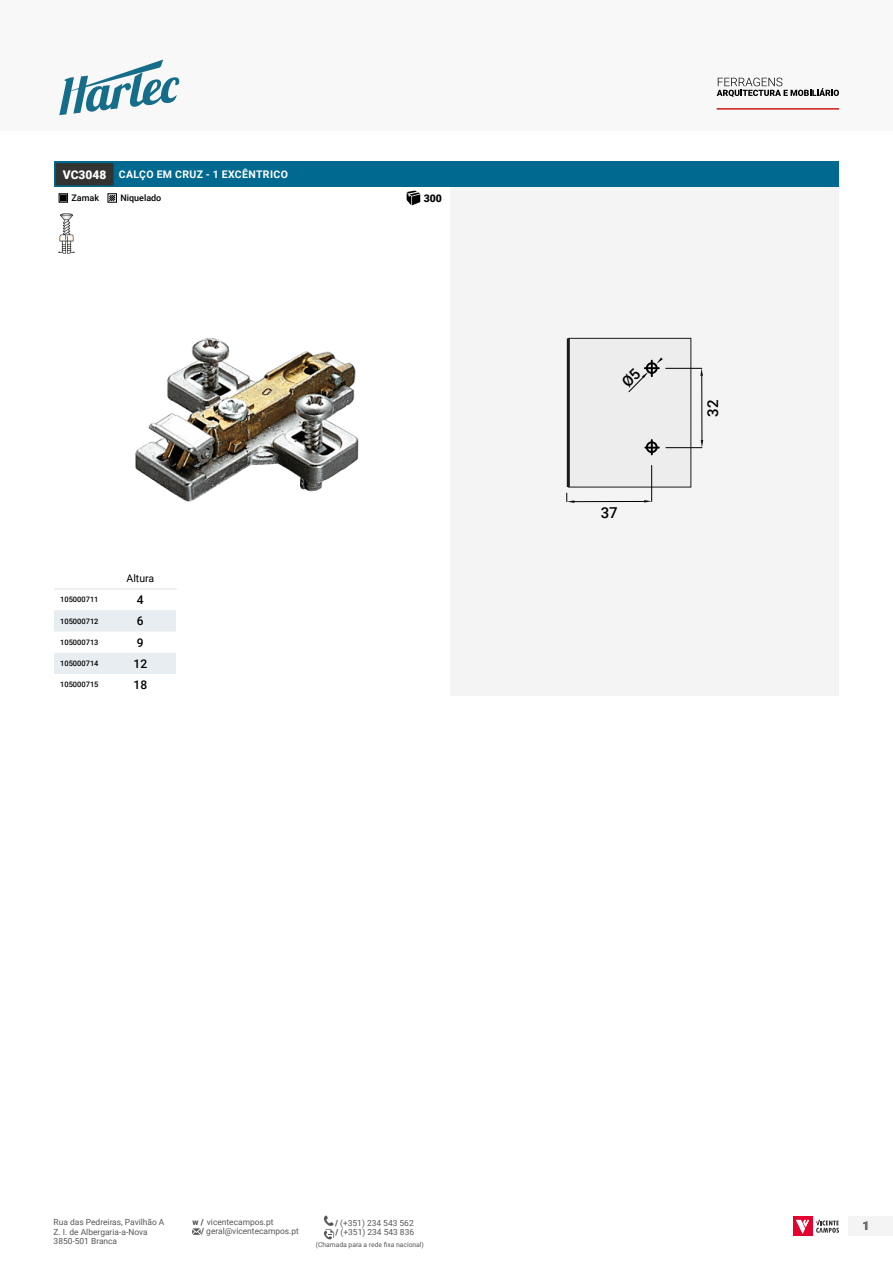
<style>
.page{position:relative;width:893px;height:1263px;background:#fff}
.page>*{position:absolute;margin:0;border:0;box-sizing:border-box;transform-origin:0 0}
.t1{font:500 15px "Roboto";color:#000}
.t2{font:500 12px "Roboto";color:#000}
.t3{font:900 12px "Roboto";color:#575756}
.t4{font:700 10.5px "Roboto";letter-spacing:.035em;color:#fff}
.t5{font:10.5px "Roboto";color:#000}
.t6{font:900 10.5px "Roboto";color:#000}
.t7{font:500 9px "Roboto";color:#000}
.t8{font:8.4px/9.6px "Roboto";color:#575756}
.t9{font:500 7.5px "Roboto";color:#000}
.t10{font:6.75px "Roboto";color:#575756}
.s1{font-weight:900;font-size:12px}
.s2{font-weight:900}
</style>
<div class="page">
<div style="left:0;top:0;width:893px;height:131px;background:#f8f8f8"></div>
<svg style="left:59px;top:60px;width:120px;height:55px"></svg>
<div style="left:849px;top:1216px;width:44px;height:20px;background:#f4f4f4"></div>
<svg style="left:717px;top:78px;width:122px;height:19px"></svg>
<hr style="left:717px;top:108px;width:122px;height:2px;background:#cd1719">
<div style="left:793px;top:1216px;width:19px;height:20px;background:#e4032e"></div>
<svg style="left:796px;top:1220px;width:13px;height:14px"></svg>
<svg style="left:816px;top:1219px;width:23px;height:14px"></svg>
<svg style="left:192px;top:1228px;width:9px;height:7px"></svg>
<svg style="left:324px;top:1215px;width:10px;height:24px"></svg>
<img style="left:135px;top:338px;width:224px;height:164px">
<div style="left:54px;top:162px;width:785px;height:25px;background:#00698f"></div>
<div style="left:54px;top:162px;width:61px;height:25px;background:#333332;border:2px solid #00698f"></div>
<svg style="left:407px;top:191px;width:13px;height:14px"></svg>
<svg style="left:54px;top:589px;width:122px;height:85px"></svg>
<hr style="left:54px;top:588px;width:51px;height:1px;background:#e3e3e3">
<hr style="left:105px;top:588px;width:72px;height:1px;background:#e3e3e3">
<div style="left:59px;top:193px;width:9px;height:10px;border:1px solid #000"></div>
<div style="left:60px;top:195px;width:7px;height:6px;border:1px solid #000"></div>
<svg style="left:107px;top:193px;width:10px;height:10px"></svg>
<img style="left:58px;top:213px;width:17px;height:41px">
<div style="left:451px;top:187px;width:388px;height:508px;background:#f4f4f4"></div>
<div style="left:568px;top:338px;width:123px;height:149px;background:#ededed"></div>
<div style="left:568px;top:338px;width:123px;height:149px;border:1px solid #1a1b19"></div>
<hr style="left:567px;top:338px;width:3px;height:149px;background:#1a1b19">
<svg style="left:645px;top:440px;width:14px;height:14px"></svg>
<hr style="left:572px;top:501px;width:74px;height:1px;background:#000">
<hr style="left:651px;top:465px;width:1px;height:36px;background:#000">
<svg style="left:644px;top:500px;width:8px;height:3px"></svg>
<svg style="left:566px;top:493px;width:8px;height:10px"></svg>
<hr style="left:701px;top:374px;width:1px;height:68px;background:#000">
<hr style="left:666px;top:447px;width:36px;height:1px;background:#000">
<hr style="left:666px;top:368px;width:36px;height:1px;background:#000">
<svg style="left:700px;top:368px;width:3px;height:8px"></svg>
<svg style="left:701px;top:440px;width:2px;height:8px"></svg>
<div style="left:646px;top:441px;width:12px;height:12px;border:2px solid #000;border-radius:50%"></div>
<svg style="left:628px;top:357px;width:35px;height:36px"></svg>
<p class="t4" style="left:63px;top:167px;width:227px"><span class="s1">VC3048</span> CALÇO EM CRUZ - 1 EXCÊNTRICO</p>
<p class="t7" style="left:72px;top:192px;width:29px">Zamak</p>
<p class="t7" style="left:120px;top:192px;width:42px">Niquelado</p>
<p class="t6" style="left:424px;top:191px;width:20px">300</p>
<p class="t5" style="left:127px;top:571px;width:29px">Altura</p>
<p class="t9" style="left:60px;top:594px;width:40px">105000711</p>
<h2 class="t2" style="left:137px;top:591px;width:8px">4</h2>
<p class="t9" style="left:60px;top:616px;width:40px">105000712</p>
<h2 class="t2" style="left:137px;top:613px;width:8px">6</h2>
<p class="t9" style="left:60px;top:637px;width:40px">105000713</p>
<h2 class="t2" style="left:137px;top:634px;width:8px">9</h2>
<p class="t9" style="left:60px;top:658px;width:40px">105000714</p>
<h2 class="t2" style="left:134px;top:655px;width:15px">12</h2>
<p class="t9" style="left:60px;top:679px;width:40px">105000715</p>
<h2 class="t2" style="left:134px;top:676px;width:15px">18</h2>
<h1 class="t1" style="left:601px;top:502px;width:19px">37</h1>
<h1 class="t1" style="left:702px;top:416px;width:19px;rotate:-90deg">32</h1>
<p class="t8" style="left:54px;top:1217px;width:112px">Rua das Pedreiras, Pavilhão A</p>
<p class="t8" style="left:335px;top:1217px;width:80px"><span class="s2">/</span> (+351) 234 543 562</p>
<p class="t8" style="left:54px;top:1226px;width:96px">Z. I. de Albergaria-a-Nova<br>3850-501 Branca</p>
<p class="t8" style="left:201px;top:1217px;width:99px;line-height:9.1px;text-indent:-9px"><span class="s2">w /</span> vicentecampos.pt<br><span class="s2">/</span> geral@vicentecampos.pt</p>
<p class="t8" style="left:336px;top:1227px;width:80px"><span class="s2">/</span> (+351) 234 543 836</p>
<p class="t10" style="left:316px;top:1240px;width:110px">(Chamada para a rede fixa nacional)</p>
<h2 class="t3" style="left:862px;top:1217px;width:8px">1</h2>
</div>
